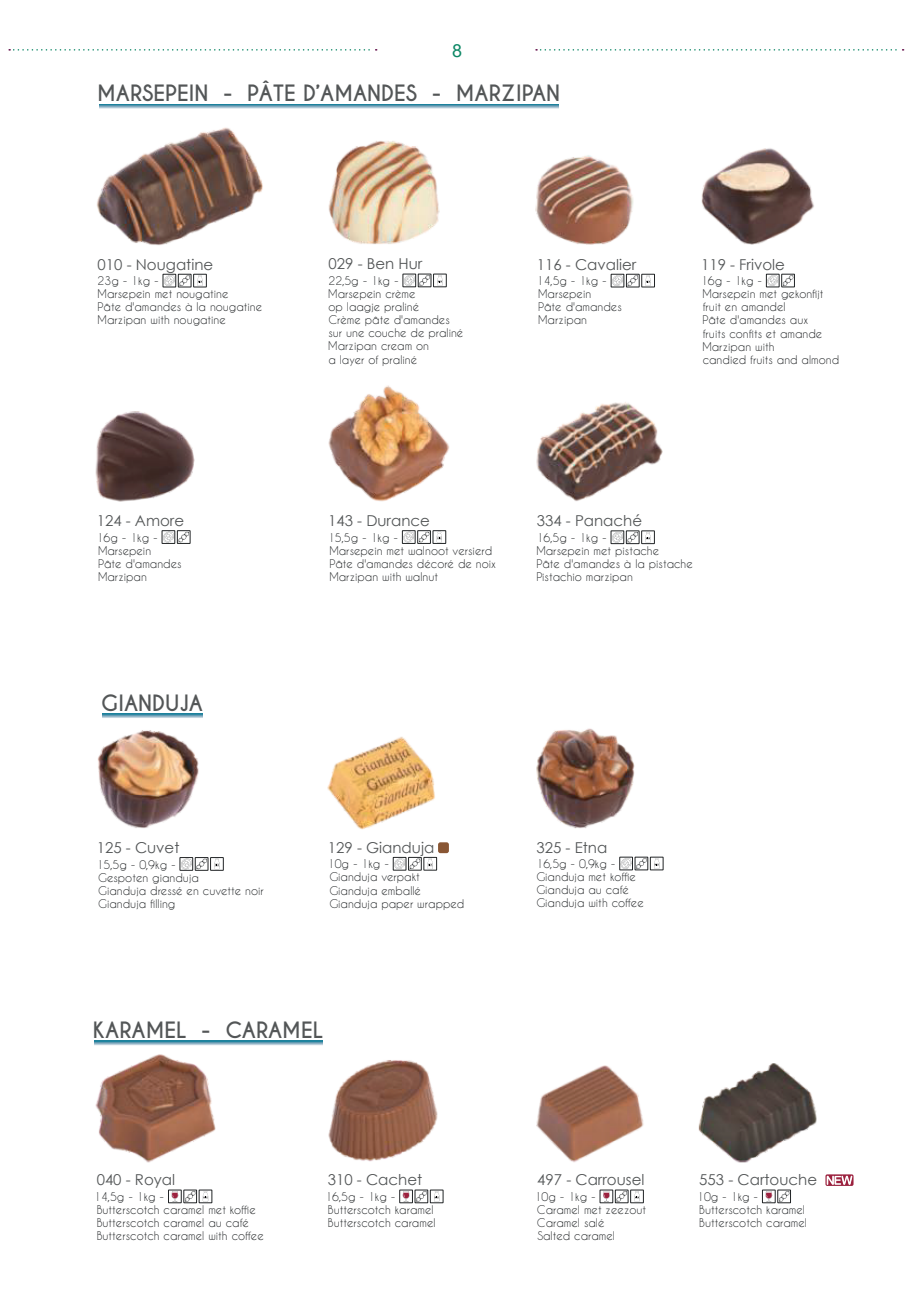
<style>
.page{position:relative;width:919px;height:1289px;background:#fff}
.page>*{position:absolute;margin:0;border:0;box-sizing:border-box;transform-origin:0 0}
.t1{font:700 21.15px "Caviar Dreams";color:#535657}
.t2{font:18px "Arial";color:#0c8765}
.t3{font:15px "Century Gothic";color:#535657}
.t4{font:11.25px/13px "Caviar Dreams";color:#212426}
</style>
<div class="page">
<img style="left:94px;top:127px;width:723px;height:1036px">
<svg style="left:99px;top:104px;width:459px;height:4px;background:#68a2b7"></svg>
<div style="left:438px;top:842px;width:11px;height:11px;background:#895634;border-radius:2px"></div>
<div style="left:626px;top:530px;width:13px;height:14px;border:1px solid #212426"></div>
<div style="left:610px;top:530px;width:14px;height:14px;border:1px solid #212426"></div>
<svg style="left:645px;top:532px;width:5px;height:10px"></svg>
<div style="left:641px;top:530px;width:13px;height:14px;border:1px solid #212426"></div>
<svg style="left:611px;top:531px;width:27px;height:11px"></svg>
<div style="left:417px;top:530px;width:13px;height:13px;border:1px solid #212426"></div>
<div style="left:402px;top:530px;width:13px;height:13px;border:1px solid #212426"></div>
<svg style="left:437px;top:532px;width:5px;height:9px"></svg>
<div style="left:433px;top:530px;width:13px;height:13px;border:1px solid #212426"></div>
<svg style="left:403px;top:531px;width:26px;height:11px"></svg>
<div style="left:781px;top:274px;width:13px;height:13px;border:1px solid #212426"></div>
<div style="left:766px;top:274px;width:13px;height:13px;border:1px solid #212426"></div>
<svg style="left:767px;top:275px;width:26px;height:11px"></svg>
<div style="left:177px;top:530px;width:13px;height:13px;border:1px solid #212426"></div>
<div style="left:162px;top:530px;width:13px;height:13px;border:1px solid #212426"></div>
<svg style="left:163px;top:531px;width:26px;height:11px"></svg>
<div style="left:418px;top:274px;width:13px;height:13px;border:1px solid #212426"></div>
<div style="left:403px;top:274px;width:13px;height:13px;border:1px solid #212426"></div>
<svg style="left:437px;top:276px;width:5px;height:9px"></svg>
<div style="left:433px;top:274px;width:13px;height:13px;border:1px solid #212426"></div>
<svg style="left:403px;top:275px;width:27px;height:11px"></svg>
<div style="left:626px;top:274px;width:13px;height:13px;border:1px solid #212426"></div>
<div style="left:611px;top:274px;width:13px;height:13px;border:1px solid #212426"></div>
<svg style="left:645px;top:276px;width:5px;height:9px"></svg>
<div style="left:641px;top:274px;width:13px;height:13px;border:1px solid #212426"></div>
<svg style="left:612px;top:275px;width:26px;height:11px"></svg>
<div style="left:408px;top:857px;width:13px;height:13px;border:1px solid #212426"></div>
<div style="left:393px;top:857px;width:13px;height:13px;border:1px solid #212426"></div>
<svg style="left:427px;top:859px;width:6px;height:9px"></svg>
<div style="left:423px;top:857px;width:14px;height:13px;border:1px solid #212426"></div>
<svg style="left:394px;top:858px;width:26px;height:11px"></svg>
<div style="left:195px;top:857px;width:13px;height:13px;border:1px solid #212426"></div>
<div style="left:180px;top:857px;width:13px;height:13px;border:1px solid #212426"></div>
<svg style="left:214px;top:859px;width:5px;height:9px"></svg>
<div style="left:210px;top:857px;width:13px;height:13px;border:1px solid #212426"></div>
<svg style="left:181px;top:858px;width:26px;height:11px"></svg>
<div style="left:634px;top:857px;width:14px;height:13px;border:1px solid #212426"></div>
<div style="left:619px;top:857px;width:13px;height:13px;border:1px solid #212426"></div>
<svg style="left:654px;top:859px;width:5px;height:9px"></svg>
<div style="left:650px;top:857px;width:13px;height:13px;border:1px solid #212426"></div>
<svg style="left:620px;top:858px;width:26px;height:11px"></svg>
<svg style="left:825px;top:1174px;width:28px;height:11px"></svg>
<svg style="left:171px;top:1191px;width:7px;height:9px"></svg>
<div style="left:168px;top:1189px;width:13px;height:13px;border:1px solid #212426"></div>
<div style="left:184px;top:1189px;width:13px;height:13px;border:1px solid #212426"></div>
<svg style="left:203px;top:1191px;width:5px;height:8px"></svg>
<div style="left:199px;top:1189px;width:13px;height:13px;border:1px solid #212426"></div>
<svg style="left:185px;top:1190px;width:11px;height:11px"></svg>
<div style="left:178px;top:274px;width:13px;height:13px;border:1px solid #212426"></div>
<div style="left:163px;top:274px;width:13px;height:13px;border:1px solid #212426"></div>
<svg style="left:197px;top:276px;width:5px;height:9px"></svg>
<div style="left:193px;top:274px;width:13px;height:13px;border:1px solid #212426"></div>
<svg style="left:164px;top:275px;width:26px;height:11px"></svg>
<svg style="left:403px;top:1191px;width:6px;height:9px"></svg>
<div style="left:399px;top:1189px;width:13px;height:13px;border:1px solid #212426"></div>
<div style="left:415px;top:1189px;width:13px;height:13px;border:1px solid #212426"></div>
<svg style="left:434px;top:1191px;width:5px;height:9px"></svg>
<div style="left:430px;top:1189px;width:13px;height:13px;border:1px solid #212426"></div>
<svg style="left:416px;top:1190px;width:11px;height:11px"></svg>
<svg style="left:603px;top:1191px;width:6px;height:9px"></svg>
<div style="left:599px;top:1189px;width:14px;height:13px;border:1px solid #212426"></div>
<div style="left:615px;top:1189px;width:13px;height:13px;border:1px solid #212426"></div>
<svg style="left:634px;top:1191px;width:5px;height:9px"></svg>
<div style="left:630px;top:1189px;width:13px;height:13px;border:1px solid #212426"></div>
<svg style="left:616px;top:1190px;width:11px;height:11px"></svg>
<svg style="left:765px;top:1191px;width:7px;height:9px"></svg>
<div style="left:762px;top:1189px;width:13px;height:13px;border:1px solid #212426"></div>
<div style="left:777px;top:1189px;width:13px;height:13px;border:1px solid #212426"></div>
<svg style="left:778px;top:1190px;width:11px;height:11px"></svg>
<svg style="left:102px;top:713px;width:100px;height:5px"></svg>
<svg style="left:94px;top:1040px;width:228px;height:5px"></svg>
<svg style="left:9px;top:49px;width:367px;height:2px"></svg>
<svg style="left:536px;top:49px;width:367px;height:2px"></svg>
<h2 class="t2" style="left:452px;top:38px;width:12px">8</h2>
<h1 class="t1" style="left:97px;top:81px;width:464px">MARSEPEIN - PÂTE D’AMANDES - MARZIPAN</h1>
<h3 class="t3" style="left:98px;top:254px;width:117px">010 - Nougatine</h3>
<p class="t4" style="left:98px;top:274px;width:166px">23g - 1kg -<br>Marsepein met nougatine<br>Pâte d'amandes à la nougatine<br>Marzipan with nougatine</p>
<h3 class="t3" style="left:328px;top:253px;width:95px">029 - Ben Hur</h3>
<p class="t4" style="left:328px;top:274px;width:137px">22,5g - 1kg -<br>Marsepein crème<br>op laagje praliné<br>Crème pâte d'amandes sur une couche de praliné<br>Marzipan cream on<br>a layer of praliné</p>
<h3 class="t3" style="left:537px;top:254px;width:101px">116 - Cavalier</h3>
<p class="t4" style="left:537px;top:274px;width:86px">14,5g - 1kg -<br>Marsepein<br>Pâte d'amandes<br>Marzipan</p>
<h3 class="t3" style="left:701px;top:254px;width:85px">119 - Frivole</h3>
<p class="t4" style="left:701px;top:274px;width:140px">16g - 1kg -<br>Marsepein met gekonfijt fruit en amandel<br>Pâte d'amandes aux<br>fruits confits et amande<br>Marzipan with<br>candied fruits and almond</p>
<h3 class="t3" style="left:97px;top:510px;width:89px">124 - Amore</h3>
<p class="t4" style="left:97px;top:530px;width:86px">16g - 1kg -<br>Marsepein<br>Pâte d'amandes<br>Marzipan</p>
<h1 class="t1" style="left:101px;top:690px;width:103px">GIANDUJA</h1>
<h3 class="t3" style="left:328px;top:510px;width:103px">143 - Durance</h3>
<p class="t4" style="left:328px;top:530px;width:169px">15,5g - 1kg -<br>Marsepein met walnoot versierd<br>Pâte d'amandes décoré de noix<br>Marzipan with walnut</p>
<h3 class="t3" style="left:536px;top:510px;width:107px">334 - Panaché</h3>
<p class="t4" style="left:536px;top:531px;width:158px">16,5g - 1kg -<br>Marsepein met pistache<br>Pâte d'amandes à la pistache<br>Pistachio marzipan</p>
<h3 class="t3" style="left:97px;top:837px;width:84px">125 - Cuvet</h3>
<p class="t4" style="left:97px;top:857px;width:169px">15,5g - 0,9kg -<br>Gespoten gianduja<br>Gianduja dressé en cuvette noir<br>Gianduja filling</p>
<h3 class="t3" style="left:328px;top:836px;width:108px">129 - Gianduja</h3>
<p class="t4" style="left:328px;top:857px;width:138px">10g - 1kg -<br>Gianduja verpakt<br>Gianduja emballé<br>Gianduja paper wrapped</p>
<h1 class="t1" style="left:93px;top:1017px;width:232px">KARAMEL - CARAMEL</h1>
<h3 class="t3" style="left:536px;top:836px;width:72px">325 - Etna</h3>
<p class="t4" style="left:536px;top:857px;width:109px">16,5g - 0,9kg -<br>Gianduja met koffie<br>Gianduja au café<br>Gianduja with coffee</p>
<h3 class="t3" style="left:97px;top:1169px;width:80px">040 - Royal</h3>
<p class="t4" style="left:97px;top:1202px;width:169px">Butterscotch caramel met koffie<br>Butterscotch caramel au café<br>Butterscotch caramel with coffee</p>
<h3 class="t3" style="left:328px;top:1169px;width:96px">310 - Cachet</h3>
<p class="t4" style="left:328px;top:1203px;width:109px">Butterscotch karamel<br>Butterscotch caramel</p>
<h3 class="t3" style="left:537px;top:1169px;width:109px">497 - Carrousel</h3>
<p class="t4" style="left:537px;top:1202px;width:111px">Caramel met zeezout<br>Caramel salé<br>Salted caramel</p>
<h3 class="t3" style="left:699px;top:1169px;width:119px">553 - Cartouche</h3>
<p class="t4" style="left:699px;top:1203px;width:109px">Butterscotch karamel<br>Butterscotch caramel</p>
<p class="t4" style="left:94px;top:1189px;width:71px">14,5g - 1kg -</p>
<p class="t4" style="left:325px;top:1189px;width:71px">16,5g - 1kg -</p>
<p class="t4" style="left:534px;top:1189px;width:62px">10g - 1kg -</p>
<p class="t4" style="left:697px;top:1189px;width:62px">10g - 1kg -</p>
</div>
